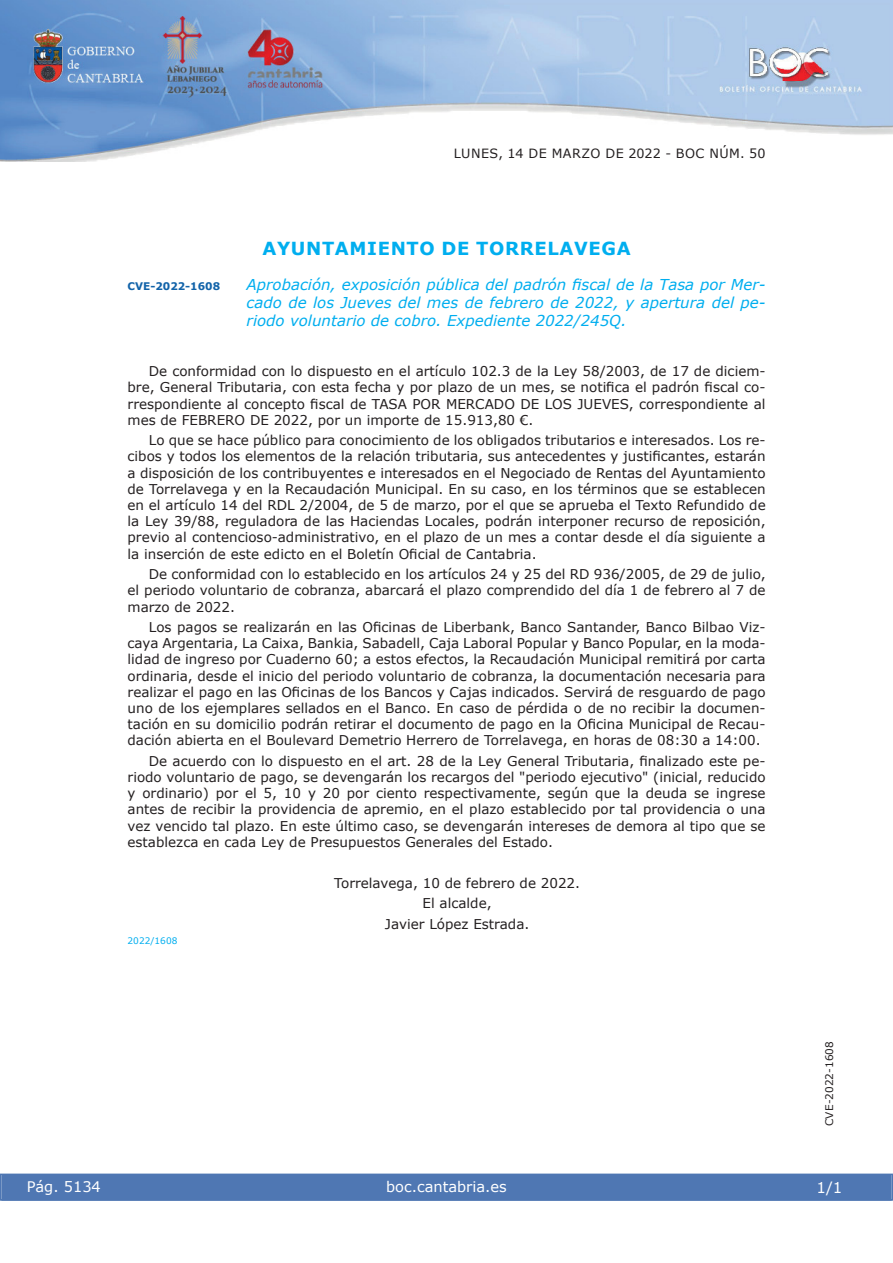
<style>
.page{position:relative;width:893px;height:1263px;background:#fff}
.page>*{position:absolute;margin:0;border:0;box-sizing:border-box;transform-origin:0 0}
.t1{font:700 18px "Verdana";letter-spacing:.035em;color:#00aeef}
.t2{font:italic 15px/18px "Verdana";color:#00aeef;text-align:justify}
.t3{font:15px "Verdana";color:#fff}
.t4{font:14.55px "Verdana";color:#fff}
.t5{font:13.5px/16.2px "Verdana";color:#231f20;text-align:justify}
.t6{font:12.75px "Verdana";letter-spacing:.035em;color:#231f20}
.t7{font:10.5px "Verdana";color:#231f20}
.t8{font:700 10.5px "Verdana";color:#1263a9}
.t9{font:9px "Verdana";color:#00aeef}
</style>
<div class="page">
<img style="left:0;top:0;width:893px;height:161px">
<div style="left:1px;top:1174px;width:890px;height:27px;background:#4f77b3"></div>
<div style="left:0;top:1174px;width:893px;height:27px;border:1px solid #4f77b3"></div>
<p class="t6" style="left:454px;top:145px;width:313px">LUNES, 14 DE MARZO DE 2022 - BOC NÚM. 50</p>
<h1 class="t1" style="left:262px;top:237px;width:370px">AYUNTAMIENTO DE TORRELAVEGA</h1>
<p class="t8" style="left:128px;top:279px;width:94px">CVE-2022-1608</p>
<p class="t2" style="left:247px;top:275px;width:520px">Aprobación, exposición pública del padrón fiscal de la Tasa por Mer&shy;cado de los Jueves del mes de febrero de 2022, y apertura del pe&shy;riodo voluntario de cobro. Expediente 2022/245Q.</p>
<p class="t5" style="left:128px;top:363px;width:639px;text-indent:21px">De conformidad con lo dispuesto en el artículo 102.3 de la Ley 58/2003, de 17 de diciem&shy;bre, General Tributaria, con esta fecha y por plazo de un mes, se notifica el padrón fiscal co&shy;rrespondiente al concepto fiscal de TASA POR MERCADO DE LOS JUEVES, correspondiente al mes de FEBRERO DE 2022, por un importe de 15.913,80 €.</p>
<p class="t5" style="left:128px;top:432px;width:640px;text-indent:21px">Lo que se hace público para conocimiento de los obligados tributarios e interesados. Los re&shy;cibos y todos los elementos de la relación tributaria, sus antecedentes y justificantes, estarán a disposición de los contribuyentes e interesados en el Negociado de Rentas del Ayuntamiento de Torrelavega y en la Recaudación Municipal. En su caso, en los términos que se establecen en el artículo 14 del RDL 2/2004, de 5 de marzo, por el que se aprueba el Texto Refundido de la Ley 39/88, reguladora de las Haciendas Locales, podrán interponer recurso de reposición, previo al contencioso-administrativo, en el plazo de un mes a contar desde el día siguiente a la inserción de este edicto en el Boletín Oficial de Cantabria.</p>
<p class="t5" style="left:128px;top:566px;width:639px;text-indent:21px">De conformidad con lo establecido en los artículos 24 y 25 del RD 936/2005, de 29 de julio, el periodo voluntario de cobranza, abarcará el plazo comprendido del día 1 de febrero al 7 de marzo de 2022.</p>
<p class="t5" style="left:128px;top:618px;width:640px;text-indent:21px">Los pagos se realizarán en las Oficinas de Liberbank, Banco Santander, Banco Bilbao Viz&shy;caya Argentaria, La Caixa, Bankia, Sabadell, Caja Laboral Popular y Banco Popular, en la moda&shy;lidad de ingreso por Cuaderno 60; a estos efectos, la Recaudación Municipal remitirá por carta ordinaria, desde el inicio del periodo voluntario de cobranza, la documentación necesaria para realizar el pago en las Oficinas de los Bancos y Cajas indicados. Servirá de resguardo de pago uno de los ejemplares sellados en el Banco. En caso de pérdida o de no recibir la documen&shy;tación en su domicilio podrán retirar el documento de pago en la Oficina Municipal de Recau&shy;dación abierta en el Boulevard Demetrio Herrero de Torrelavega, en horas de 08:30 a 14:00.</p>
<p class="t5" style="left:128px;top:752px;width:639px;text-indent:21px">De acuerdo con lo dispuesto en el art. 28 de la Ley General Tributaria, finalizado este pe&shy;riodo voluntario de pago, se devengarán los recargos del "periodo ejecutivo" (inicial, reducido y ordinario) por el 5, 10 y 20 por ciento respectivamente, según que la deuda se ingrese antes de recibir la providencia de apremio, en el plazo establecido por tal providencia o una vez vencido tal plazo. En este último caso, se devengarán intereses de demora al tipo que se establezca en cada Ley de Presupuestos Generales del Estado.</p>
<p class="t5" style="left:334px;top:872px;width:247px;line-height:20.4px;text-align:center">Torrelavega, 10 de febrero de 2022.<br>El alcalde,<br>Javier López Estrada.</p>
<p class="t9" style="left:128px;top:935px;width:51px">2022/1608</p>
<p class="t4" style="left:27px;top:1177px;width:76px">Pág. 5134</p>
<p class="t4" style="left:386px;top:1178px;width:122px">boc.cantabria.es</p>
<p class="t7" style="left:823px;top:1126px;width:87px;rotate:-90deg">CVE-2022-1608</p>
<p class="t3" style="left:816px;top:1178px;width:27px">1/1</p>
</div>
